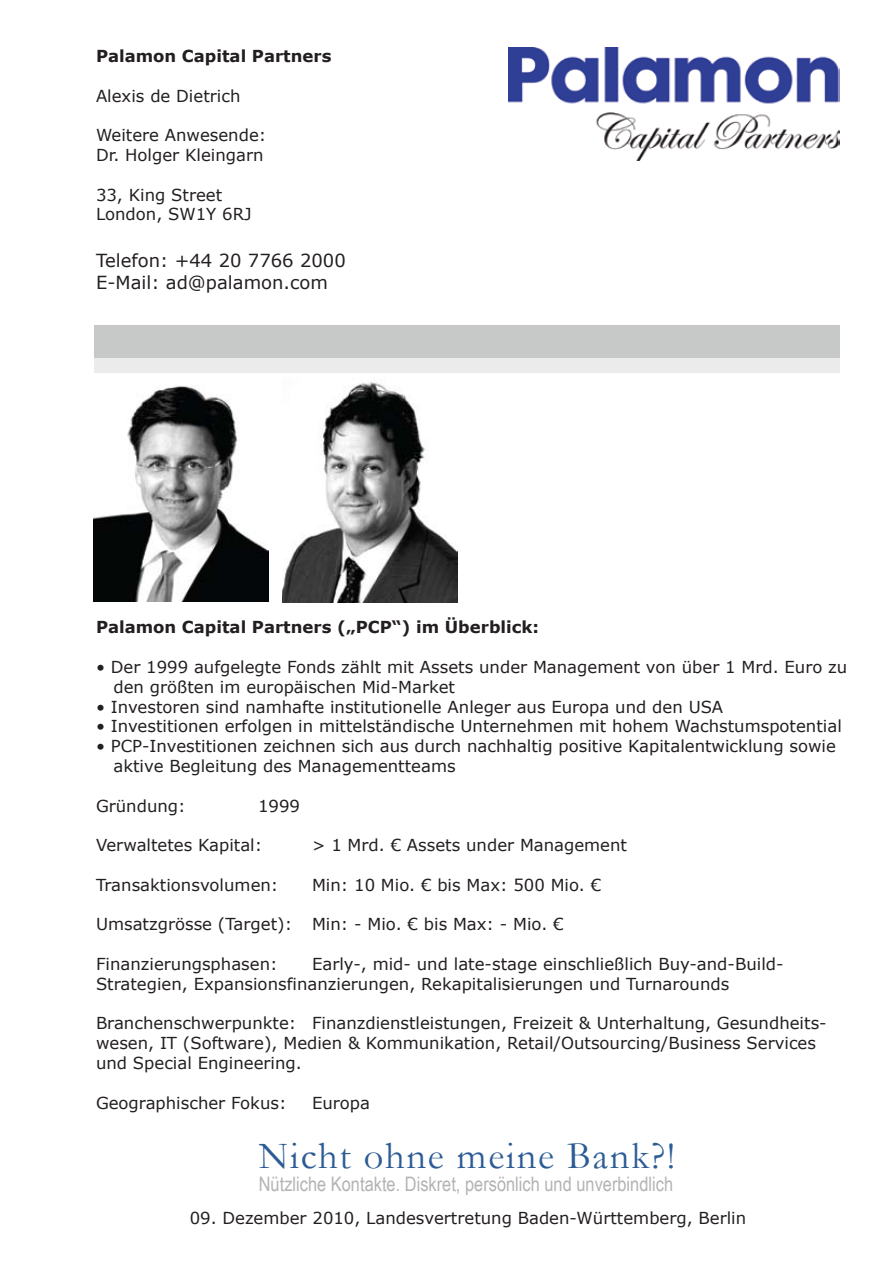
<style>
.page{position:relative;width:893px;height:1263px;background:#fff}
.page>*{position:absolute;margin:0;border:0;box-sizing:border-box;transform-origin:0 0}
.t1{font:38.55px "Garamond";letter-spacing:.045em;color:#2c5c95}
.t2{font:19.95px "Arial Narrow";color:#b3b3b3}
.t3{font:18px/21.6px "Verdana";color:#231f20}
.t4{font:16.5px/19.8px "Verdana";color:#231f20}
.t5{font:700 16.5px "Verdana";color:#231f20}
</style>
<div class="page">
<div style="left:94px;top:358px;width:746px;height:14px;background:#ebebeb"></div>
<div style="left:94px;top:325px;width:746px;height:33px;background:#c7c8c8"></div>
<img style="left:508px;top:48px;width:332px;height:113px">
<img style="left:93px;top:386px;width:175px;height:216px">
<img style="left:282px;top:382px;width:175px;height:220px">
<p class="t5" style="left:96px;top:46px;width:237px">Palamon Capital Partners</p>
<p class="t4" style="left:96px;top:85px;width:146px">Alexis de Dietrich</p>
<p class="t4" style="left:96px;top:125px;width:172px">Weitere Anwesende:<br>Dr. Holger Kleingarn</p>
<p class="t4" style="left:96px;top:184px;width:157px">33, King Street<br>London, SW1Y 6RJ</p>
<p class="t3" style="left:96px;top:249px;width:251px">Telefon: +44 20 7766 2000<br>E-Mail: ad@palamon.com</p>
<p class="t5" style="left:96px;top:617px;width:445px">Palamon Capital Partners („PCP“) im Überblick:</p>
<p class="t4" style="left:113px;top:657px;width:735px;text-indent:-17px">• Der 1999 aufgelegte Fonds zählt mit Assets under Management von über 1 Mrd. Euro zu den größten im europäischen Mid-Market</p>
<p class="t4" style="left:96px;top:696px;width:629px">• Investoren sind namhafte institutionelle Anleger aus Europa und den USA</p>
<p class="t4" style="left:96px;top:716px;width:747px">• Investitionen erfolgen in mittelständische Unternehmen mit hohem Wachstumspotential</p>
<p class="t4" style="left:113px;top:736px;width:724px;text-indent:-17px">• PCP-Investitionen zeichnen sich aus durch nachhaltig positive Kapitalentwicklung sowie aktive Begleitung des Managementteams</p>
<p class="t4" style="left:96px;top:795px;width:91px">Gründung:</p>
<p class="t4" style="left:258px;top:795px;width:43px">1999</p>
<p class="t4" style="left:96px;top:835px;width:168px">Verwaltetes Kapital:</p>
<p class="t4" style="left:312px;top:835px;width:317px">&gt; 1 Mrd. € Assets under Management</p>
<p class="t4" style="left:96px;top:874px;width:184px">Transaktionsvolumen:</p>
<p class="t4" style="left:312px;top:874px;width:291px">Min: 10 Mio. € bis Max: 500 Mio. €</p>
<p class="t4" style="left:96px;top:914px;width:469px">Umsatzgrösse (Target): Min: - Mio. € bis Max: - Mio. €</p>
<p class="t4" style="left:96px;top:954px;width:183px">Finanzierungsphasen:</p>
<p class="t4" style="left:96px;top:954px;width:689px;text-indent:216px">Early-, mid- und late-stage einschließlich Buy-and-Build-<br>Strategien, Expansionsfinanzierungen, Rekapitalisierungen und Turnarounds</p>
<p class="t4" style="left:96px;top:1013px;width:732px">Branchenschwerpunkte: Finanzdienstleistungen, Freizeit &amp; Unterhaltung, Gesundheits&shy;wesen, IT (Software), Medien &amp; Kommunikation, Retail/Outsourcing/Business Services und Special Engineering.</p>
<p class="t4" style="left:96px;top:1092px;width:192px">Geographischer Fokus:</p>
<p class="t4" style="left:312px;top:1092px;width:60px">Europa</p>
<h1 class="t1" style="left:259px;top:1133px;width:418px">Nicht ohne meine Bank?!</h1>
<p class="t2" style="left:259px;top:1173px;width:416px">Nützliche Kontakte. Diskret, persönlich und unverbindlich</p>
<p class="t4" style="left:190px;top:1207px;width:558px">09. Dezember 2010, Landesvertretung Baden-Württemberg, Berlin</p>
</div>
